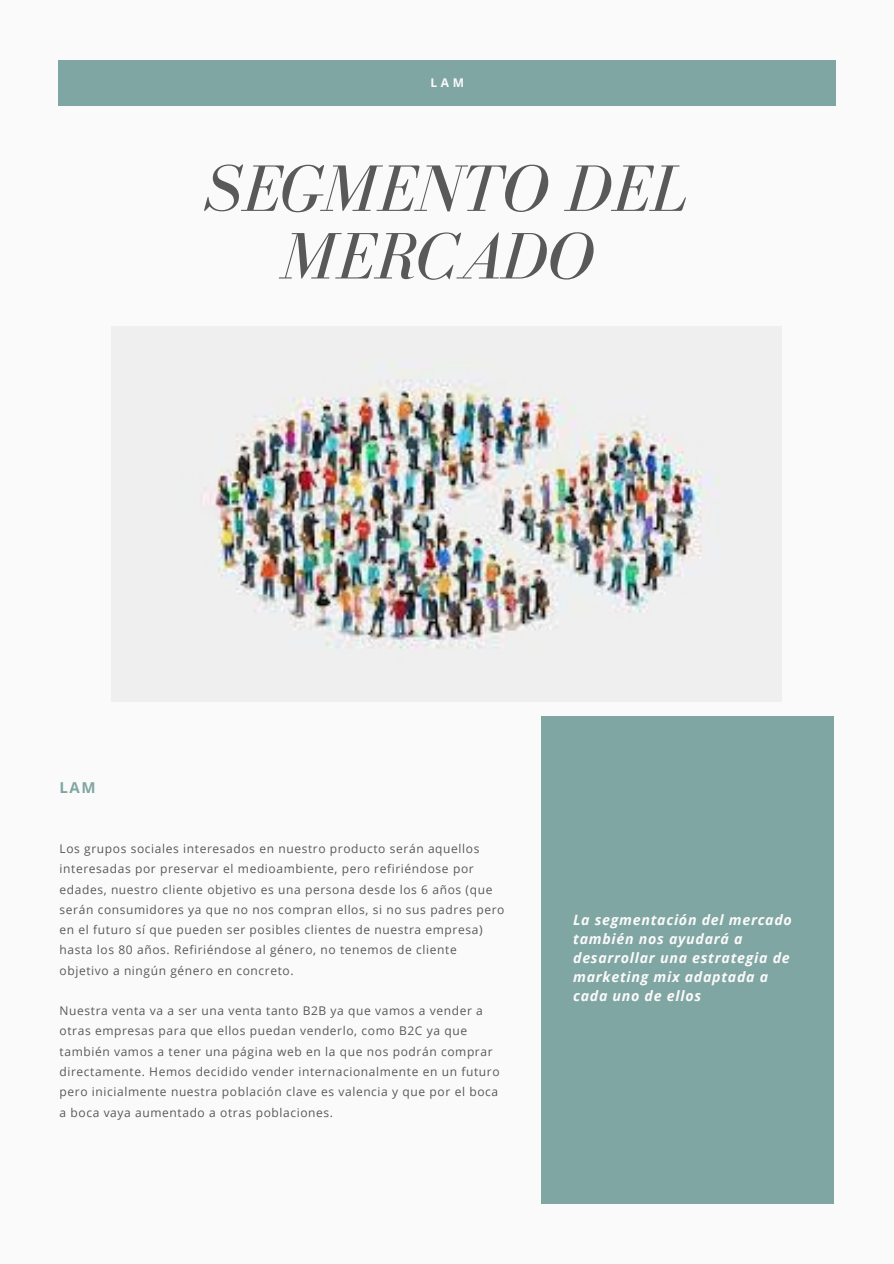
<style>
.page{position:relative;width:894px;height:1264px;background:#fff}
.page>*{position:absolute;margin:0;border:0;box-sizing:border-box;transform-origin:0 0}
.t1{font:italic 67.5px/67.5px "Bodoni FLF";color:#595959;text-align:center}
.t2{font:700 15px "Open Sans";color:#80a6a3}
.t3{font:italic 700 14.25px/18.9px "Open Sans";letter-spacing:.05em;color:#fafafa}
.t4{font:12px/20.2px "Open Sans";letter-spacing:.05em;color:#595959}
.t5{font:700 12px "Open Sans";color:#fafafa}
</style>
<div class="page">
<div style="left:0;top:0;width:893px;height:1263px;background:#fafafa"></div>
<div style="left:59px;top:60px;width:776px;height:45px;background:#80a6a3"></div>
<div style="left:541px;top:716px;width:293px;height:488px;background:#80a6a3"></div>
<img style="left:111px;top:326px;width:670px;height:375px">
<p class="t5" style="left:430px;top:74px;width:35px">LAM</p>
<p class="t1" style="left:203px;top:154px;width:486px">SEGMENTO DEL<br>MERCADO</p>
<p class="t2" style="left:60px;top:777px;width:37px">LAM</p>
<p class="t4" style="left:60px;top:838px;width:446px">Los grupos sociales interesados en nuestro producto serán aquellos interesadas por preservar el medioambiente, pero refiriéndose por edades, nuestro cliente objetivo es una persona desde los 6 años (que serán consumidores ya que no nos compran ellos, si no sus padres pero en el futuro sí que pueden ser posibles clientes de nuestra empresa) hasta los 80 años. Refiriéndose al género, no tenemos de cliente objetivo a ningún género en concreto.</p>
<p class="t4" style="left:60px;top:1000px;width:441px">Nuestra venta va a ser una venta tanto B2B ya que vamos a vender a otras empresas para que ellos puedan venderlo, como B2C ya que también vamos a tener una página web en la que nos podrán comprar directamente. Hemos decidido vender internacionalmente en un futuro pero inicialmente nuestra población clave es valencia y que por el boca a boca vaya aumentado a otras poblaciones.</p>
<p class="t3" style="left:573px;top:910px;width:220px">La segmentación del mercado también nos ayudará a desarrollar una estrategia de marketing mix adaptada a cada uno de ellos</p>
</div>
